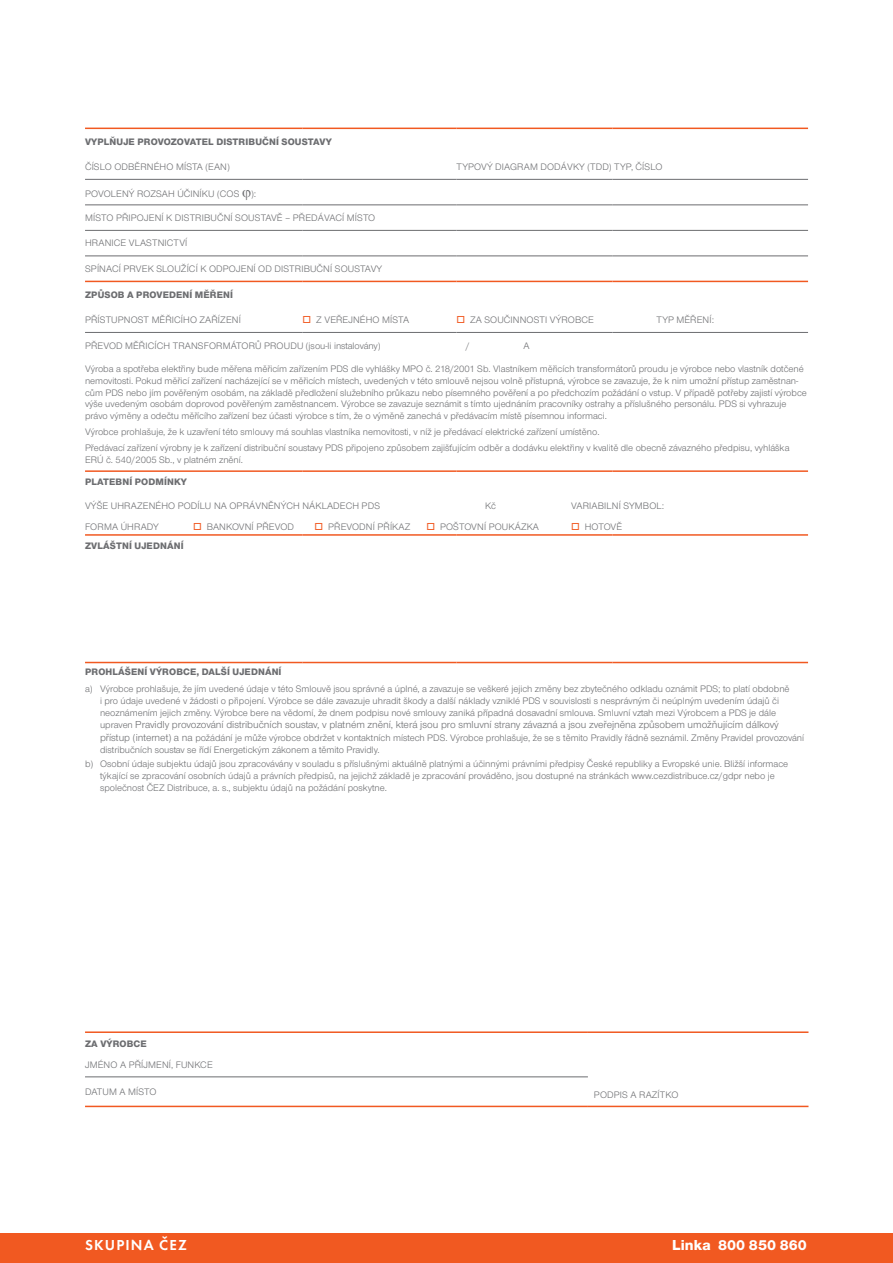
<style>
.page{position:relative;width:893px;height:1263px;background:#fff}
.page>*{position:absolute;margin:0;border:0;box-sizing:border-box;transform-origin:0 0}
.t1{font:800 15px "Nimbus CEZOT";letter-spacing:.005em;color:#fff}
.t2{font:600 15px "Futura CEZOT";letter-spacing:.08em;color:#fff}
.t3{font:10.5px "Nimbus CEZOT";color:#6c6d70}
.t4{font:9.75px/11.7px "Nimbus CEZOT";color:#6c6d70}
.t5{font:800 9.75px "Nimbus CEZOT";letter-spacing:.015em;color:#6c6d70}
.s1{color:#f15921}
.s2{font-size:9.75px}
.s3{font-size:10.5px}
</style>
<div class="page">
<div style="left:0;top:1233px;width:893px;height:30px;background:#f15921"></div>
<hr style="left:85px;top:179px;width:218px;height:1px;background:#6c6d70">
<hr style="left:303px;top:179px;width:153px;height:1px;background:#6c6d70">
<hr style="left:456px;top:179px;width:156px;height:1px;background:#6c6d70">
<hr style="left:612px;top:179px;width:196px;height:1px;background:#6c6d70">
<hr style="left:85px;top:205px;width:218px;height:1px;background:#6c6d70">
<hr style="left:303px;top:205px;width:153px;height:1px;background:#6c6d70">
<hr style="left:456px;top:205px;width:156px;height:1px;background:#6c6d70">
<hr style="left:612px;top:205px;width:196px;height:1px;background:#6c6d70">
<hr style="left:85px;top:230px;width:218px;height:1px;background:#6c6d70">
<hr style="left:303px;top:230px;width:153px;height:1px;background:#6c6d70">
<hr style="left:456px;top:230px;width:156px;height:1px;background:#6c6d70">
<hr style="left:612px;top:230px;width:196px;height:1px;background:#6c6d70">
<hr style="left:85px;top:256px;width:218px;height:1px;background:#6c6d70">
<hr style="left:303px;top:256px;width:153px;height:1px;background:#6c6d70">
<hr style="left:456px;top:256px;width:156px;height:1px;background:#6c6d70">
<hr style="left:612px;top:256px;width:196px;height:1px;background:#6c6d70">
<hr style="left:85px;top:332px;width:218px;height:1px;background:#6c6d70">
<hr style="left:303px;top:332px;width:153px;height:1px;background:#6c6d70">
<hr style="left:456px;top:332px;width:156px;height:1px;background:#6c6d70">
<hr style="left:612px;top:332px;width:196px;height:1px;background:#6c6d70">
<hr style="left:85px;top:128px;width:218px;height:1px;background:#f15921">
<hr style="left:303px;top:128px;width:153px;height:1px;background:#f15921">
<hr style="left:456px;top:128px;width:156px;height:1px;background:#f15921">
<hr style="left:612px;top:128px;width:196px;height:1px;background:#f15921">
<hr style="left:85px;top:281px;width:218px;height:1px;background:#f15921">
<hr style="left:303px;top:281px;width:153px;height:1px;background:#f15921">
<hr style="left:456px;top:281px;width:156px;height:1px;background:#f15921">
<hr style="left:612px;top:281px;width:196px;height:1px;background:#f15921">
<hr style="left:85px;top:470px;width:218px;height:2px;background:#f15921">
<hr style="left:303px;top:470px;width:153px;height:2px;background:#f15921">
<hr style="left:456px;top:470px;width:156px;height:2px;background:#f15921">
<hr style="left:612px;top:470px;width:196px;height:2px;background:#f15921">
<hr style="left:85px;top:534px;width:218px;height:2px;background:#f15921">
<hr style="left:303px;top:534px;width:153px;height:2px;background:#f15921">
<hr style="left:456px;top:534px;width:156px;height:2px;background:#f15921">
<hr style="left:612px;top:534px;width:196px;height:2px;background:#f15921">
<hr style="left:85px;top:662px;width:218px;height:1px;background:#f15921">
<hr style="left:303px;top:662px;width:153px;height:1px;background:#f15921">
<hr style="left:456px;top:662px;width:156px;height:1px;background:#f15921">
<hr style="left:612px;top:662px;width:196px;height:1px;background:#f15921">
<hr style="left:85px;top:1076px;width:503px;height:1px;background:#6c6d70">
<hr style="left:85px;top:1031px;width:503px;height:2px;background:#f15921">
<hr style="left:588px;top:1031px;width:220px;height:2px;background:#f15921">
<hr style="left:85px;top:1106px;width:503px;height:1px;background:#f15921">
<hr style="left:588px;top:1106px;width:220px;height:1px;background:#f15921">
<p class="t5" style="left:85px;top:136px;width:248px">VYPLŇUJE PROVOZOVATEL DISTRIBUČNÍ SOUSTAVY</p>
<p class="t4" style="left:85px;top:161px;width:146px">ČÍSLO ODBĚRNÉHO MÍSTA (EAN)</p>
<p class="t4" style="left:456px;top:161px;width:207px">TYPOVÝ DIAGRAM DODÁVKY (TDD) TYP, ČÍSLO</p>
<p class="t4" style="left:85px;top:188px;width:172px">POVOLENÝ ROZSAH ÚČINÍKU (COS ):</p>
<p class="t4" style="left:85px;top:212px;width:292px">MÍSTO PŘIPOJENÍ K DISTRIBUČNÍ SOUSTAVĚ – PŘEDÁVACÍ MÍSTO</p>
<p class="t4" style="left:85px;top:237px;width:104px">HRANICE VLASTNICTVÍ</p>
<p class="t4" style="left:85px;top:263px;width:299px">SPÍNACÍ PRVEK SLOUŽÍCÍ K ODPOJENÍ OD DISTRIBUČNÍ SOUSTAVY</p>
<p class="t5" style="left:85px;top:289px;width:150px">ZPŮSOB A PROVEDENÍ MĚŘENÍ</p>
<p class="t4" style="left:85px;top:314px;width:157px">PŘÍSTUPNOST MĚŘICÍHO ZAŘÍZENÍ</p>
<p class="t4" style="left:303px;top:314px;width:108px"><span class="s1">□</span> Z VEŘEJNÉHO MÍSTA</p>
<p class="t4" style="left:456px;top:314px;width:139px"><span class="s1">□</span> ZA SOUČINNOSTI VÝROBCE</p>
<p class="t4" style="left:656px;top:314px;width:59px">TYP MĚŘENÍ:</p>
<p class="t4" style="left:85px;top:340px;width:297px">PŘEVOD MĚŘICÍCH TRANSFORMÁTORŮ PROUDU (jsou-li instalovány)</p>
<p class="t4" style="left:466px;top:340px;width:5px">/</p>
<p class="t4" style="left:523px;top:340px;width:8px">A</p>
<p class="t4" style="left:85px;top:363px;width:723px">Výroba a spotřeba elektřiny bude měřena měřicím zařízením PDS dle vyhlášky MPO č. 218/2001 Sb. Vlastníkem měřicích transformátorů proudu je výrobce nebo vlastník dotčené nemovitosti. Pokud měřicí zařízení nacházející se v měřicích místech, uvedených v této smlouvě nejsou volně přístupná, výrobce se zavazuje, že k nim umožní přístup zaměstnan&shy;cům PDS nebo jím pověřeným osobám, na základě předložení služebního průkazu nebo písemného pověření a po předchozím požádání o vstup. V případě potřeby zajistí výrobce výše uvedeným osobám doprovod pověřeným zaměstnancem. Výrobce se zavazuje seznámit s tímto ujednáním pracovníky ostrahy a příslušného personálu. PDS si vyhrazuje právo výměny a odečtu měřícího zařízení bez účasti výrobce s tím, že o výměně zanechá v předávacím místě písemnou informaci.</p>
<p class="t4" style="left:85px;top:426px;width:516px">Výrobce prohlašuje, že k uzavření této smlouvy má souhlas vlastníka nemovitosti, v níž je předávací elektrické zařízení umístěno.</p>
<p class="t4" style="left:85px;top:442px;width:706px">Předávací zařízení výrobny je k zařízení distribuční soustavy PDS připojeno způsobem zajišťujícím odběr a dodávku elektřiny v kvalitě dle obecně závazného předpisu, vyhláška<br>ERÚ č. 540/2005 Sb., v platném znění.</p>
<p class="t5" style="left:85px;top:476px;width:103px">PLATEBNÍ PODMÍNKY</p>
<p class="t4" style="left:85px;top:500px;width:296px">VÝŠE UHRAZENÉHO PODÍLU NA OPRÁVNĚNÝCH NÁKLADECH PDS</p>
<p class="t4" style="left:485px;top:500px;width:13px">Kč</p>
<p class="t4" style="left:571px;top:500px;width:95px">VARIABILNÍ SYMBOL:</p>
<p class="t4" style="left:85px;top:521px;width:75px">FORMA ÚHRADY</p>
<p class="t4" style="left:193px;top:521px;width:102px"><span class="s1">□</span> BANKOVNÍ PŘEVOD</p>
<p class="t4" style="left:315px;top:521px;width:97px"><span class="s1">□</span> PŘEVODNÍ PŘÍKAZ</p>
<p class="t4" style="left:426px;top:521px;width:114px"><span class="s1">□</span> POŠTOVNÍ POUKÁZKA</p>
<p class="t4" style="left:571px;top:521px;width:53px"><span class="s1">□</span> HOTOVĚ</p>
<p class="t5" style="left:85px;top:540px;width:100px">ZVLÁŠTNÍ UJEDNÁNÍ</p>
<p class="t5" style="left:85px;top:666px;width:198px">PROHLÁŠENÍ VÝROBCE, DALŠÍ UJEDNÁNÍ</p>
<p class="t4" style="left:85px;top:683px;width:706px;text-align:center">a) Výrobce prohlašuje, že jím uvedené údaje v této Smlouvě jsou správné a úplné, a zavazuje se veškeré jejich změny bez zbytečného odkladu oznámit PDS; to platí obdobně i pro údaje uvedené v žádosti o připojení. Výrobce se dále zavazuje uhradit škody a další náklady vzniklé PDS v souvislosti s nesprávným či neúplným uvedením údajů či neoznámením jejich změny. Výrobce bere na vědomí, že dnem podpisu nové smlouvy zaniká případná dosavadní smlouva. Smluvní vztah mezi Výrobcem a PDS je dále</p>
<p class="t3" style="left:100px;top:719px;width:680px"><span class="s2">upraven</span> Pravidly provozování distribučních soustav, v platném znění, která jsou pro smluvní strany závazná a jsou zveřejněna způsobem umožňujícím dálkový</p>
<p class="t4" style="left:100px;top:732px;width:706px"><span class="s3">přístup (internet) a na</span> požádání je může výrobce obdržet v kontaktních místech PDS. Výrobce prohlašuje, že se s těmito Pravidly řádně seznámil. Změny Pravidel provozování distribučních soustav se řídí Energetickým zákonem a těmito Pravidly.</p>
<p class="t4" style="left:100px;top:758px;width:690px;text-indent:-15px">b) Osobní údaje subjektu údajů jsou zpracovávány v souladu s příslušnými aktuálně platnými a účinnými právními předpisy České republiky a Evropské unie. Bližší informace týkající se zpracování osobních údajů a právních předpisů, na jejichž základě je zpracování prováděno, jsou dostupné na stránkách www.cezdistribuce.cz/gdpr nebo je společnost ČEZ Distribuce, a. s., subjektu údajů na požádání poskytne.</p>
<p class="t5" style="left:85px;top:1038px;width:63px">ZA VÝROBCE</p>
<p class="t4" style="left:85px;top:1059px;width:129px">JMÉNO A PŘÍJMENÍ, FUNKCE</p>
<p class="t4" style="left:85px;top:1086px;width:73px">DATUM A MÍSTO</p>
<p class="t4" style="left:594px;top:1089px;width:86px">PODPIS A RAZÍTKO</p>
<p class="t2" style="left:85px;top:1236px;width:103px">SKUPINA ČEZ</p>
<p class="t1" style="left:672px;top:1236px;width:136px">Linka 800 850 860</p>
</div>
